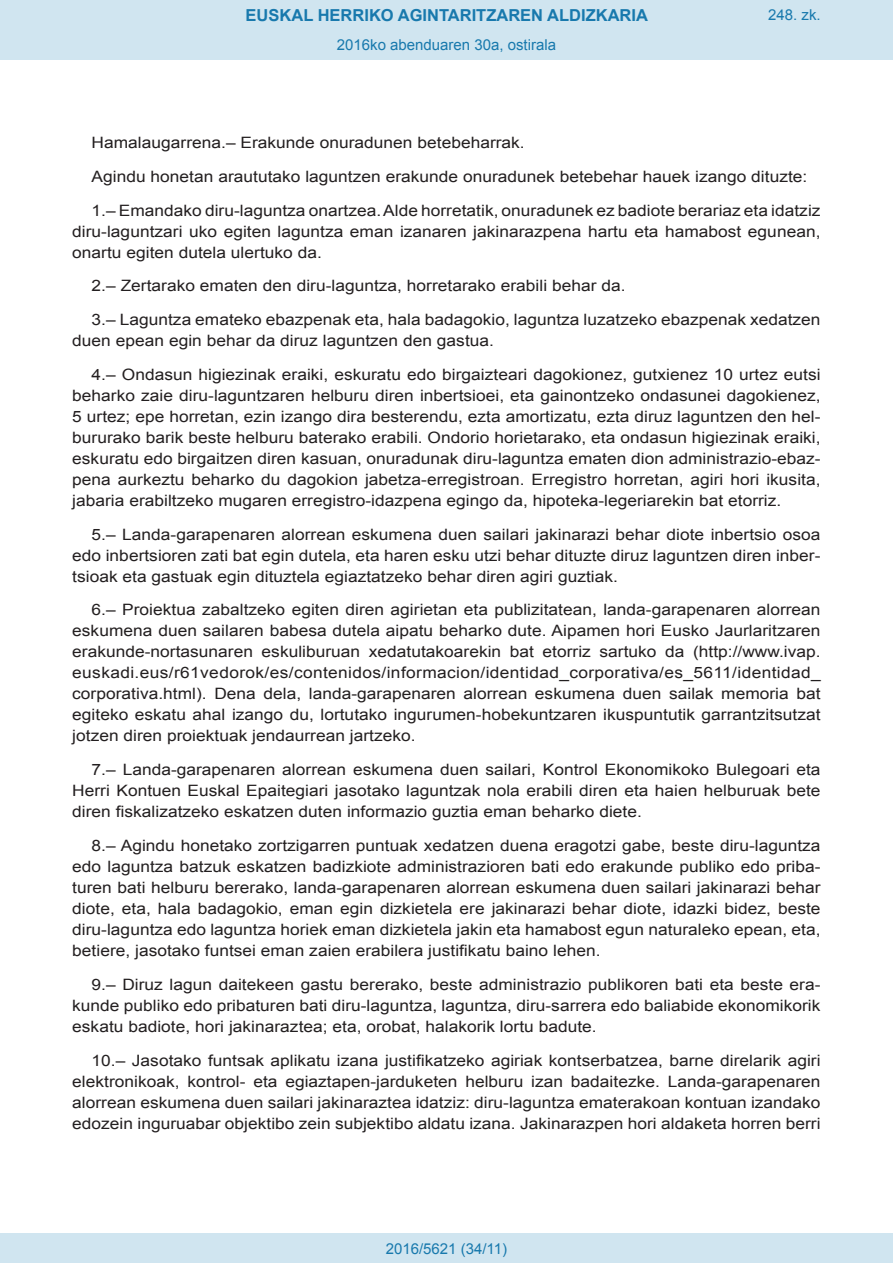
<style>
.page{position:relative;width:893px;height:1263px;background:#fff}
.page>*{position:absolute;margin:0;border:0;box-sizing:border-box;transform-origin:0 0}
.t1{font:700 16.5px "Arial";color:#1879ad}
.BOPVDetalle{font:15.6px/21px "Arial";color:#231f20;text-align:justify;scale:1.11 1}
.Paginacion_Centro{font:15px "Arial";color:#1879ad}
</style>
<div class="page">
<div style="left:0;top:0;width:893px;height:60px;background:#d0e5f0"></div>
<div style="left:0;top:1233px;width:893px;height:30px;background:#d0e5f0"></div>
<p class="t1" style="left:246px;top:4px;width:404px">EUSKAL HERRIKO AGINTARITZAREN ALDIZKARIA</p>
<p class="Paginacion_Centro" style="left:337px;top:35px;width:221px">2016ko abenduaren 30a, ostirala</p>
<p class="Paginacion_Centro" style="left:768px;top:5px;width:54px">248. zk.</p>
<p class="BOPVDetalle" style="left:92px;top:132px;width:392px">Hamalaugarrena.– Erakunde onuradunen betebeharrak.</p>
<p class="BOPVDetalle" style="left:92px;top:166px;width:646px">Agindu honetan araututako laguntzen erakunde onuradunek betebehar hauek izango dituzte:</p>
<p class="BOPVDetalle" style="left:72px;top:200px;width:676px;text-indent:19px">1.– Emandako diru-laguntza onartzea. Alde horretatik, onuradunek ez badiote berariaz eta idatziz diru-laguntzari uko egiten laguntza eman izanaren jakinarazpena hartu eta hamabost egunean, onartu egiten dutela ulertuko da.</p>
<p class="BOPVDetalle" style="left:92px;top:276px;width:482px">2.– Zertarako ematen den diru-laguntza, horretarako erabili behar da.</p>
<p class="BOPVDetalle" style="left:72px;top:309px;width:676px;text-indent:19px">3.– Laguntza emateko ebazpenak eta, hala badagokio, laguntza luzatzeko ebazpenak xedatzen duen epean egin behar da diruz laguntzen den gastua.</p>
<p class="BOPVDetalle" style="left:72px;top:364px;width:676px;text-indent:19px">4.– Ondasun higiezinak eraiki, eskuratu edo birgaizteari dagokionez, gutxienez 10 urtez eutsi beharko zaie diru-laguntzaren helburu diren inbertsioei, eta gainontzeko ondasunei dagokienez, 5 urtez; epe horretan, ezin izango dira besterendu, ezta amortizatu, ezta diruz laguntzen den hel&shy;bururako barik beste helburu baterako erabili. Ondorio horietarako, eta ondasun higiezinak eraiki, eskuratu edo birgaitzen diren kasuan, onuradunak diru-laguntza ematen dion administrazio-ebaz&shy;pena aurkeztu beharko du dagokion jabetza-erregistroan. Erregistro horretan, agiri hori ikusita, jabaria erabiltzeko mugaren erregistro-idazpena egingo da, hipoteka-legeriarekin bat etorriz.</p>
<p class="BOPVDetalle" style="left:72px;top:524px;width:676px;text-indent:19px">5.– Landa-garapenaren alorrean eskumena duen sailari jakinarazi behar diote inbertsio osoa edo inbertsioren zati bat egin dutela, eta haren esku utzi behar dituzte diruz laguntzen diren inber&shy;tsioak eta gastuak egin dituztela egiaztatzeko behar diren agiri guztiak.</p>
<p class="BOPVDetalle" style="left:72px;top:600px;width:676px;text-indent:19px">6.– Proiektua zabaltzeko egiten diren agirietan eta publizitatean, landa-garapenaren alorrean eskumena duen sailaren babesa dutela aipatu beharko dute. Aipamen hori Eusko Jaurlaritzaren erakunde-nortasunaren eskuliburuan xedatutakoarekin bat etorriz sartuko da (http://www.ivap. euskadi.eus/r61vedorok/es/contenidos/informacion/identidad_corporativa/es_5611/identidad_ corporativa.html). Dena dela, landa-garapenaren alorrean eskumena duen sailak memoria bat egiteko eskatu ahal izango du, lortutako ingurumen-hobekuntzaren ikuspuntutik garrantzitsutzat jotzen diren proiektuak jendaurrean jartzeko.</p>
<p class="BOPVDetalle" style="left:72px;top:759px;width:676px;text-indent:19px">7.– Landa-garapenaren alorrean eskumena duen sailari, Kontrol Ekonomikoko Bulegoari eta Herri Kontuen Euskal Epaitegiari jasotako laguntzak nola erabili diren eta haien helburuak bete diren fiskalizatzeko eskatzen duten informazio guztia eman beharko diete.</p>
<p class="BOPVDetalle" style="left:72px;top:835px;width:676px;text-indent:19px">8.– Agindu honetako zortzigarren puntuak xedatzen duena eragotzi gabe, beste diru-laguntza edo laguntza batzuk eskatzen badizkiote administrazioren bati edo erakunde publiko edo priba&shy;turen bati helburu bererako, landa-garapenaren alorrean eskumena duen sailari jakinarazi behar diote, eta, hala badagokio, eman egin dizkietela ere jakinarazi behar diote, idazki bidez, beste diru-laguntza edo laguntza horiek eman dizkietela jakin eta hamabost egun naturaleko epean, eta, betiere, jasotako funtsei eman zaien erabilera justifikatu baino lehen.</p>
<p class="BOPVDetalle" style="left:72px;top:974px;width:676px;text-indent:19px">9.– Diruz lagun daitekeen gastu bererako, beste administrazio publikoren bati eta beste era&shy;kunde publiko edo pribaturen bati diru-laguntza, laguntza, diru-sarrera edo baliabide ekonomikorik eskatu badiote, hori jakinaraztea; eta, orobat, halakorik lortu badute.</p>
<p class="BOPVDetalle" style="left:72px;top:1050px;width:676px;text-indent:19px">10.– Jasotako funtsak aplikatu izana justifikatzeko agiriak kontserbatzea, barne direlarik agiri elektronikoak, kontrol- eta egiaztapen-jarduketen helburu izan badaitezke. Landa-garapenaren alorrean eskumena duen sailari jakinaraztea idatziz: diru-laguntza ematerakoan kontuan izandako edozein inguruabar objektibo zein subjektibo aldatu izana. Jakinarazpen hori aldaketa horren berri</p>
<p class="Paginacion_Centro" style="left:386px;top:1238px;width:123px">2016/5621 (34/11)</p>
</div>
